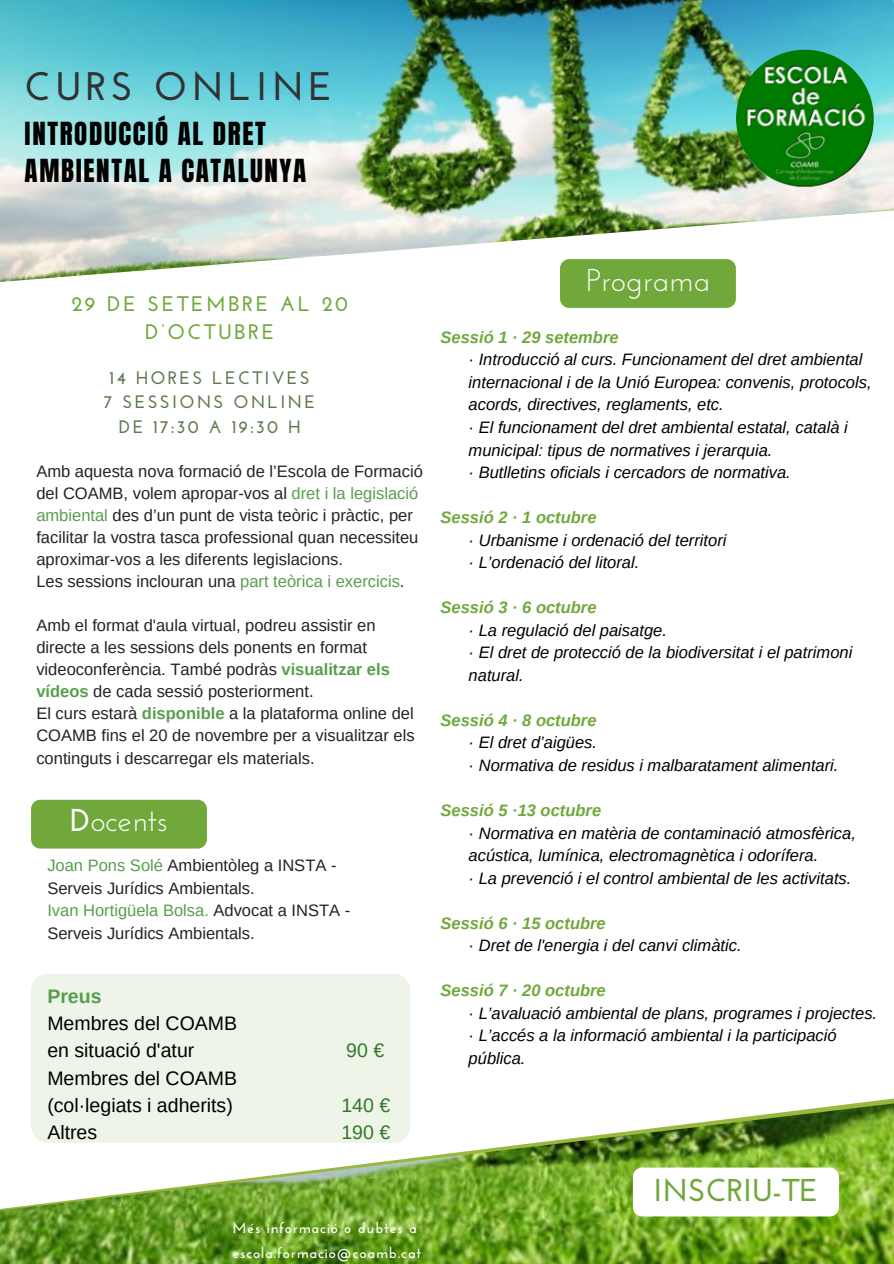
<style>
.page{position:relative;width:894px;height:1264px;background:#fff}
.page>*{position:absolute;margin:0;border:0;box-sizing:border-box;transform-origin:0 0}
.t1{font:700 39.75px "Josefin Sans";letter-spacing:.11em;color:#323232}
.t2{font:31.5px "Josefin Sans";color:#fff}
.t3{font:700 31.5px "Josefin Sans";color:#70a83b}
.t4{font:27px/37.2px "Anton";letter-spacing:.06em;color:#000}
.t5{font:700 21px/28.5px "Josefin Sans";letter-spacing:.12em;color:#70a83b;text-align:center}
.t6{font:19.5px/27px "Arimo";color:#000}
.t7{font:19.5px "Arimo";color:#317829}
.t8{font:700 19.5px "Arimo";color:#569e4c}
.t9{font:700 18px/24.8px "Josefin Sans";letter-spacing:.12em;color:#60784e;text-align:center}
.t10{font:italic 16.5px/22.5px "Arimo";color:#000}
.t11{font:16.5px/22px "Arimo";color:#222}
.t12{font:italic 700 16.5px "Arimo";color:#70a83b}
.t13{font:700 15px/24.8px "Josefin Sans";letter-spacing:.06em;color:#fff}
.s1{color:#569e4c}
.s2{font-weight:700;color:#569e4c}
.s3{font-weight:700}
.s4{color:#70a83b}
</style>
<div class="page">
<img style="left:0;top:0;width:893px;height:283px">
<img style="left:735px;top:50px;width:138px;height:137px;border-radius:50%">
<div style="left:31px;top:973px;width:379px;height:169px;background:#eef5e8;border-radius:17px"></div>
<img style="left:0;top:1101px;width:893px;height:162px">
<div style="left:632px;top:1167px;width:206px;height:49px;background:#fff;border-radius:9px"></div>
<div style="left:31px;top:799px;width:176px;height:49px;background:#70a83b;border-radius:9px"></div>
<div style="left:560px;top:259px;width:175px;height:49px;background:#70a83b;border-radius:9px"></div>
<h1 class="t1" style="left:24px;top:70px;width:309px">CURS ONLINE</h1>
<h3 class="t4" style="left:25px;top:115px;width:283px">INTRODUCCIÓ AL DRET<br>AMBIENTAL A CATALUNYA</h3>
<p class="t5" style="left:71px;top:291px;width:278px">29 DE SETEMBRE AL 20<br>D’OCTUBRE</p>
<p class="t9" style="left:104px;top:366px;width:212px">14 HORES LECTIVES<br>7 SESSIONS ONLINE<br>DE 17:30 A 19:30 H</p>
<p class="t11" style="left:36px;top:460px;width:388px">Amb aquesta nova formació de l’Escola de Formació del COAMB, volem apropar-vos al <span class="s1">dret i la legislació ambiental</span> des d’un punt de vista teòric i pràctic, per facilitar la vostra tasca professional quan necessiteu aproximar-vos a les diferents legislacions.<br>Les sessions inclouran una <span class="s1">part teòrica i exercicis</span>.</p>
<p class="t11" style="left:36px;top:614px;width:379px">Amb el format d'aula virtual, podreu assistir en directe a les sessions dels ponents en format videoconferència. També podràs <span class="s2">visualitzar els vídeos</span> de cada sessió posteriorment.<br>El curs estarà <span class="s2">disponible</span> a la plataforma online del COAMB fins el 20 de novembre per a visualitzar els continguts i descarregar els materials.</p>
<h2 class="t2" style="left:70px;top:807px;width:99px"><span class="s3">D</span>ocents</h2>
<p class="t11" style="left:47px;top:854px;width:304px;line-height:22.5px"><span class="s1">Joan Pons Solé</span> Ambientòleg a INSTA - Serveis Jurídics Ambientals.<br><span class="s1">Ivan Hortigüela Bolsa</span><span class="s4">.</span> Advocat a INSTA - Serveis Jurídics Ambientals.</p>
<p class="t8" style="left:47px;top:985px;width:56px">Preus</p>
<p class="t6" style="left:47px;top:1010px;width:191px">Membres del COAMB en situació d'atur</p>
<p class="t6" style="left:47px;top:1064px;width:191px">Membres del COAMB (col·legiats i adherits)</p>
<p class="t7" style="left:346px;top:1039px;width:39px">90 €</p>
<p class="t7" style="left:341px;top:1093px;width:50px">140 €</p>
<p class="t6" style="left:47px;top:1118px;width:51px">Altres</p>
<p class="t7" style="left:341px;top:1120px;width:50px">190 €</p>
<p class="t13" style="left:232px;top:1216px;width:190px">Més informació o dubtes a escola.formacio@coamb.cat</p>
<h2 class="t2" style="left:586px;top:267px;width:125px">Programa</h2>
<p class="t12" style="left:440px;top:328px;width:179px">Sessió 1 · 29 setembre</p>
<p class="t10" style="left:468px;top:348px;width:404px">· Introducció al curs. Funcionament del dret ambiental internacional i de la Unió Europea: convenis, protocols, acords, directives, reglaments, etc.<br>· El funcionament del dret ambiental estatal, català i municipal: tipus de normatives i jerarquia.<br>· Butlletins oficials i cercadors de normativa.</p>
<p class="t12" style="left:440px;top:508px;width:157px">Sessió 2 · 1 octubre</p>
<p class="t10" style="left:468px;top:528px;width:259px">· Urbanisme i ordenació del territori · L’ordenació del litoral.</p>
<p class="t12" style="left:440px;top:598px;width:157px">Sessió 3 · 6 octubre</p>
<p class="t10" style="left:468px;top:618px;width:385px">· La regulació del paisatge.<br>· El dret de protecció de la biodiversitat i el patrimoni natural.</p>
<p class="t12" style="left:440px;top:711px;width:157px">Sessió 4 · 8 octubre</p>
<p class="t10" style="left:468px;top:731px;width:371px">· El dret d’aigües.<br>· Normativa de residus i malbaratament alimentari.</p>
<p class="t12" style="left:440px;top:801px;width:162px">Sessió 5 ·13 octubre</p>
<p class="t10" style="left:468px;top:821px;width:389px">· Normativa en matèria de contaminació atmosfèrica, acústica, lumínica, electromagnètica i odorífera.<br>· La prevenció i el control ambiental de les activitats.</p>
<p class="t12" style="left:440px;top:913px;width:167px">Sessió 6 · 15 octubre</p>
<p class="t10" style="left:468px;top:934px;width:274px">· Dret de l'energia i del canvi climàtic.</p>
<p class="t12" style="left:440px;top:981px;width:167px">Sessió 7 · 20 octubre</p>
<p class="t10" style="left:468px;top:1001px;width:410px">· L’avaluació ambiental de plans, programes i projectes. · L’accés a la informació ambiental i la participació pública.</p>
<h2 class="t3" style="left:653px;top:1177px;width:166px">INSCRIU-TE</h2>
</div>
